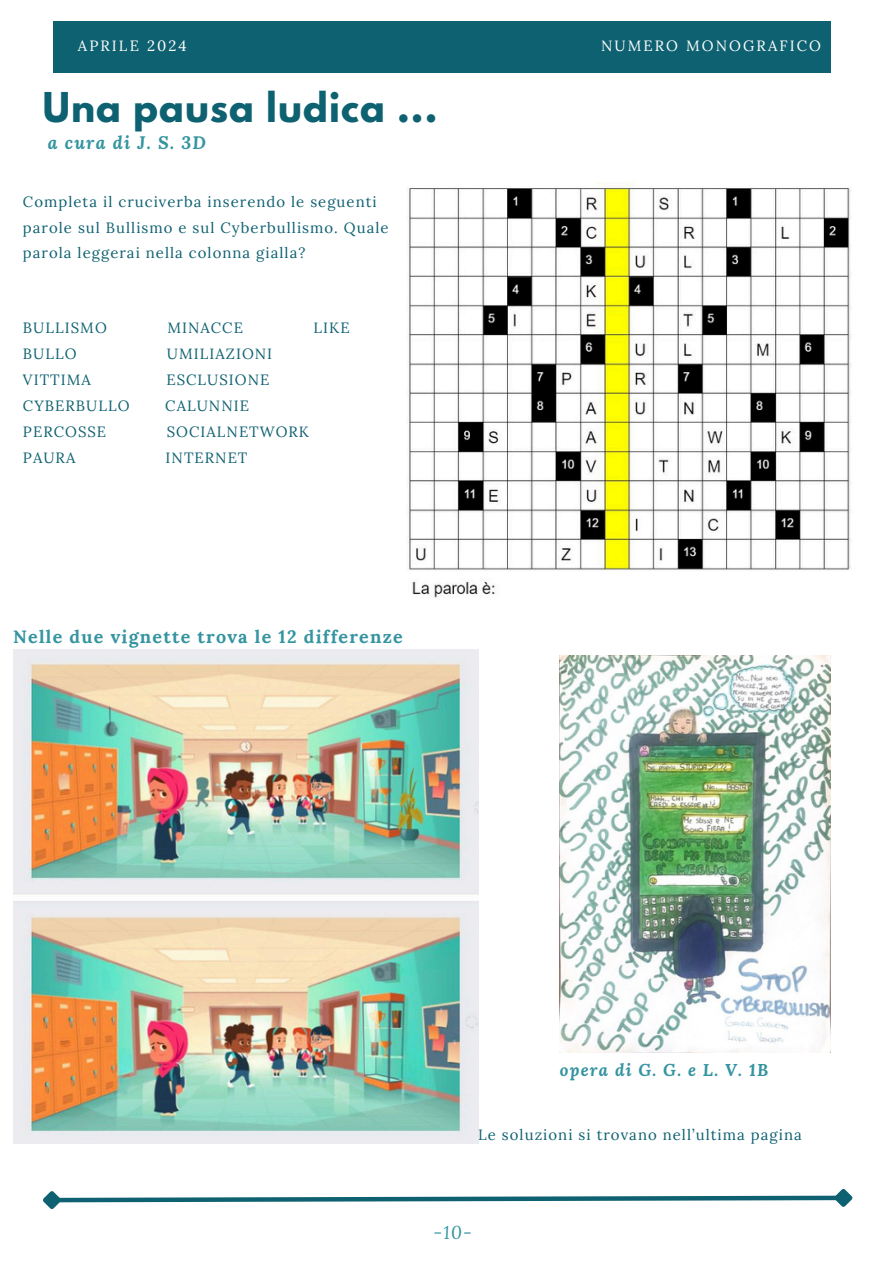
<style>
.page{position:relative;width:894px;height:1264px;background:#fff}
.page>*{position:absolute;margin:0;border:0;box-sizing:border-box;transform-origin:0 0}
.t1{font:700 36.45px "League Spartan";letter-spacing:.03em;color:#0e6171}
.t2{font:italic 18.15px "Lora";color:#3494a0}
.t3{font:700 17.85px "Lora";letter-spacing:.07em;color:#3494a0}
.t4{font:italic 700 17.85px "Lora";letter-spacing:.07em;color:#3494a0}
.t5{font:italic 700 16.95px "Lora";letter-spacing:.07em;color:#3494a0}
.t6{font:14.85px/25.8px "Lora";letter-spacing:.07em;color:#0e6171}
.t7{font:14.85px "Lora";letter-spacing:.14em;color:#fff}
</style>
<div class="page">
<svg style="left:43px;top:1189px;width:810px;height:20px"></svg>
<div style="left:54px;top:22px;width:776px;height:50px;background:#0e6171"></div>
<img style="left:13px;top:649px;width:465px;height:494px">
<img style="left:407px;top:182px;width:444px;height:416px">
<img style="left:559px;top:655px;width:270px;height:397px">
<p class="t7" style="left:78px;top:36px;width:110px">APRILE 2024</p>
<h4 class="t7" style="left:601px;top:36px;width:221px">NUMERO MONOGRAFICO</h4>
<h2 class="t1" style="left:43px;top:89px;width:396px">Una pausa ludica ...</h2>
<p class="t4" style="left:48px;top:131px;width:160px">a cura di J. S. 3D</p>
<p class="t6" style="left:23px;top:188px;width:367px">Completa il cruciverba inserendo le seguenti parole sul Bullismo e sul Cyberbullismo. Quale parola leggerai nella colonna gialla?</p>
<h2 class="t6" style="left:23px;top:315px;width:85px">BULLISMO</h2>
<h2 class="t6" style="left:167px;top:315px;width:77px">MINACCE</h2>
<h2 class="t6" style="left:313px;top:315px;width:38px">LIKE</h2>
<h2 class="t6" style="left:23px;top:341px;width:55px">BULLO</h2>
<h2 class="t6" style="left:167px;top:341px;width:107px">UMILIAZIONI</h2>
<h2 class="t6" style="left:23px;top:367px;width:69px">VITTIMA</h2>
<h2 class="t6" style="left:166px;top:367px;width:105px">ESCLUSIONE</h2>
<h2 class="t6" style="left:23px;top:392px;width:108px">CYBERBULLO</h2>
<h2 class="t6" style="left:165px;top:392px;width:85px">CALUNNIE</h2>
<h2 class="t6" style="left:23px;top:418px;width:85px">PERCOSSE</h2>
<h2 class="t6" style="left:167px;top:418px;width:144px">SOCIALNETWORK</h2>
<h2 class="t6" style="left:23px;top:444px;width:54px">PAURA</h2>
<h2 class="t6" style="left:165px;top:444px;width:83px">INTERNET</h2>
<h1 class="t3" style="left:13px;top:625px;width:391px">Nelle due vignette trova le 12 differenze</h1>
<h4 class="t5" style="left:559px;top:1058px;width:210px">opera di G. G. e L. V. 1B</h4>
<p class="t6" style="left:478px;top:1122px;width:325px">Le soluzioni si trovano nell’ultima pagina</p>
<p class="t2" style="left:433px;top:1219px;width:40px">-10-</p>
</div>
